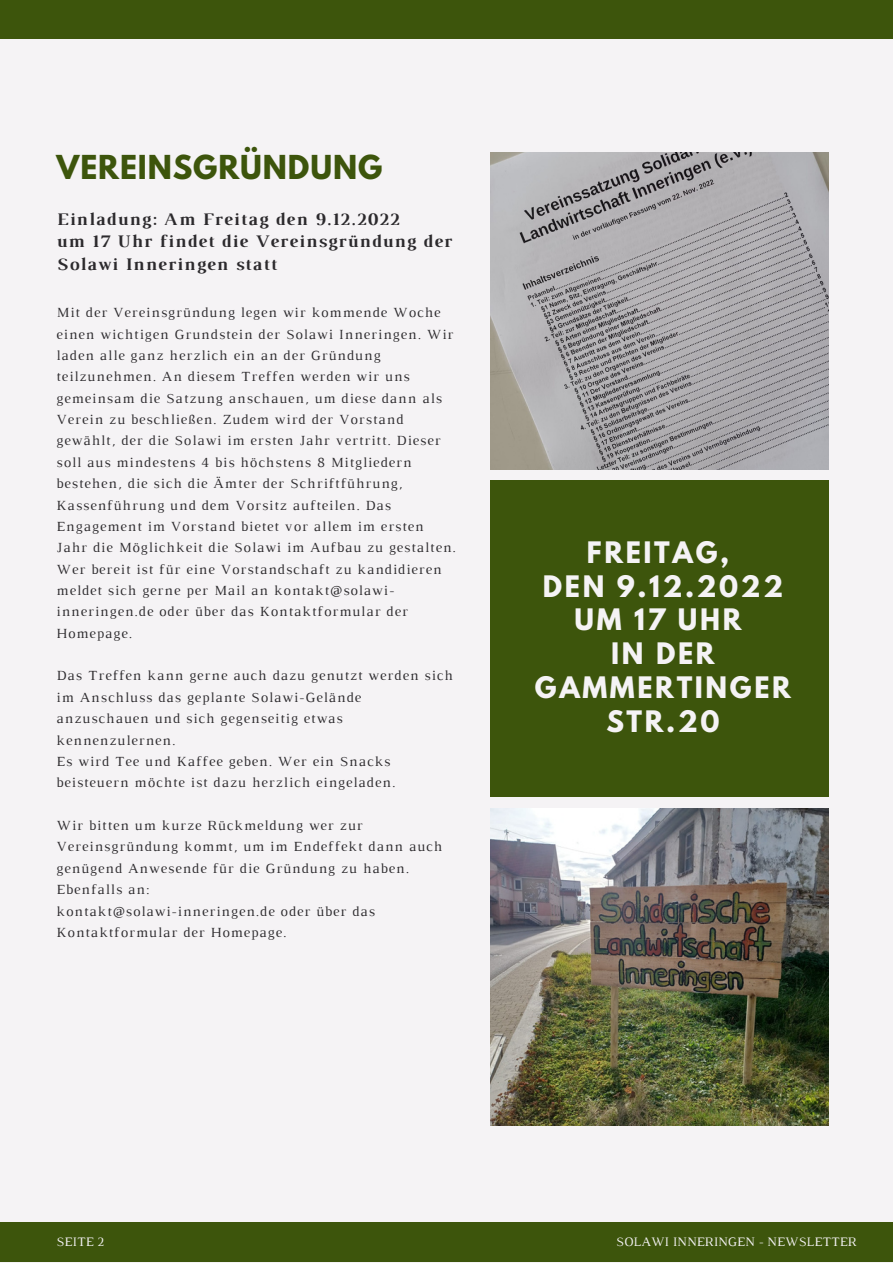
<style>
.page{position:relative;width:893px;height:1264px;background:#fff}
.page>*{position:absolute;margin:0;border:0;box-sizing:border-box;transform-origin:0 0}
.t1{font:700 29.25px "League Spartan";letter-spacing:.03em;color:#3d550c}
.t2{font:700 26.25px/33.8px "League Spartan";letter-spacing:.1em;color:#f5f3f5;text-align:center}
.t3{font:700 18px/22.5px "Luthier";letter-spacing:.07em;color:#2c2a2d}
.t4{font:14.25px/21.3px "Luthier";letter-spacing:.07em;color:#2c2a2d}
.t5{font:13.2px "Luthier";color:#f5f3f5}
</style>
<div class="page">
<div style="left:0;top:0;width:892px;height:1262px;background:#f5f3f5"></div>
<div style="left:0;top:1222px;width:892px;height:40px;background:#3d550c"></div>
<div style="left:0;top:0;width:892px;height:39px;background:#3d550c"></div>
<img style="left:490px;top:152px;width:338px;height:317px">
<div style="left:490px;top:481px;width:338px;height:316px;background:#3d550c"></div>
<img style="left:490px;top:808px;width:338px;height:317px">
<h1 class="t1" style="left:57px;top:152px;width:327px">VEREINSGRÜNDUNG</h1>
<p class="t3" style="left:57px;top:209px;width:397px">Einladung: Am Freitag den 9.12.2022<br>um 17 Uhr findet die Vereinsgründung der<br>Solawi Inneringen statt</p>
<p class="t4" style="left:57px;top:303px;width:401px">Mit der Vereinsgründung legen wir kommende Woche einen wichtigen Grundstein der Solawi Inneringen. Wir laden alle ganz herzlich ein an der Gründung teilzunehmen. An diesem Treffen werden wir uns gemeinsam die Satzung anschauen, um diese dann als Verein zu beschließen. Zudem wird der Vorstand gewählt, der die Solawi im ersten Jahr vertritt. Dieser soll aus mindestens 4 bis höchstens 8 Mitgliedern bestehen, die sich die Ämter der Schriftführung, Kassenführung und dem Vorsitz aufteilen. Das Engagement im Vorstand bietet vor allem im ersten Jahr die Möglichkeit die Solawi im Aufbau zu gestalten.<br>Wer bereit ist für eine Vorstandschaft zu kandidieren meldet sich gerne per Mail an kontakt@solawi&shy;inneringen.de oder über das Kontaktformular der Homepage.</p>
<p class="t4" style="left:57px;top:666px;width:398px">Das Treffen kann gerne auch dazu genutzt werden sich im Anschluss das geplante Solawi-Gelände anzuschauen und sich gegenseitig etwas kennenzulernen.<br>Es wird Tee und Kaffee geben. Wer ein Snacks beisteuern möchte ist dazu herzlich eingeladen.</p>
<p class="t4" style="left:57px;top:815px;width:387px">Wir bitten um kurze Rückmeldung wer zur Vereinsgründung kommt, um im Endeffekt dann auch genügend Anwesende für die Gründung zu haben.<br>Ebenfalls an:<br>kontakt@solawi-inneringen.de oder über das Kontaktformular der Homepage.</p>
<h2 class="t2" style="left:535px;top:538px;width:257px">FREITAG,<br>DEN 9.12.2022<br>UM 17 UHR<br>IN DER<br>GAMMERTINGER<br>STR.20</h2>
<p class="t5" style="left:57px;top:1237px;width:49px">SEITE 2</p>
<p class="t5" style="left:616px;top:1236px;width:242px">SOLAWI INNERINGEN - NEWSLETTER</p>
</div>
